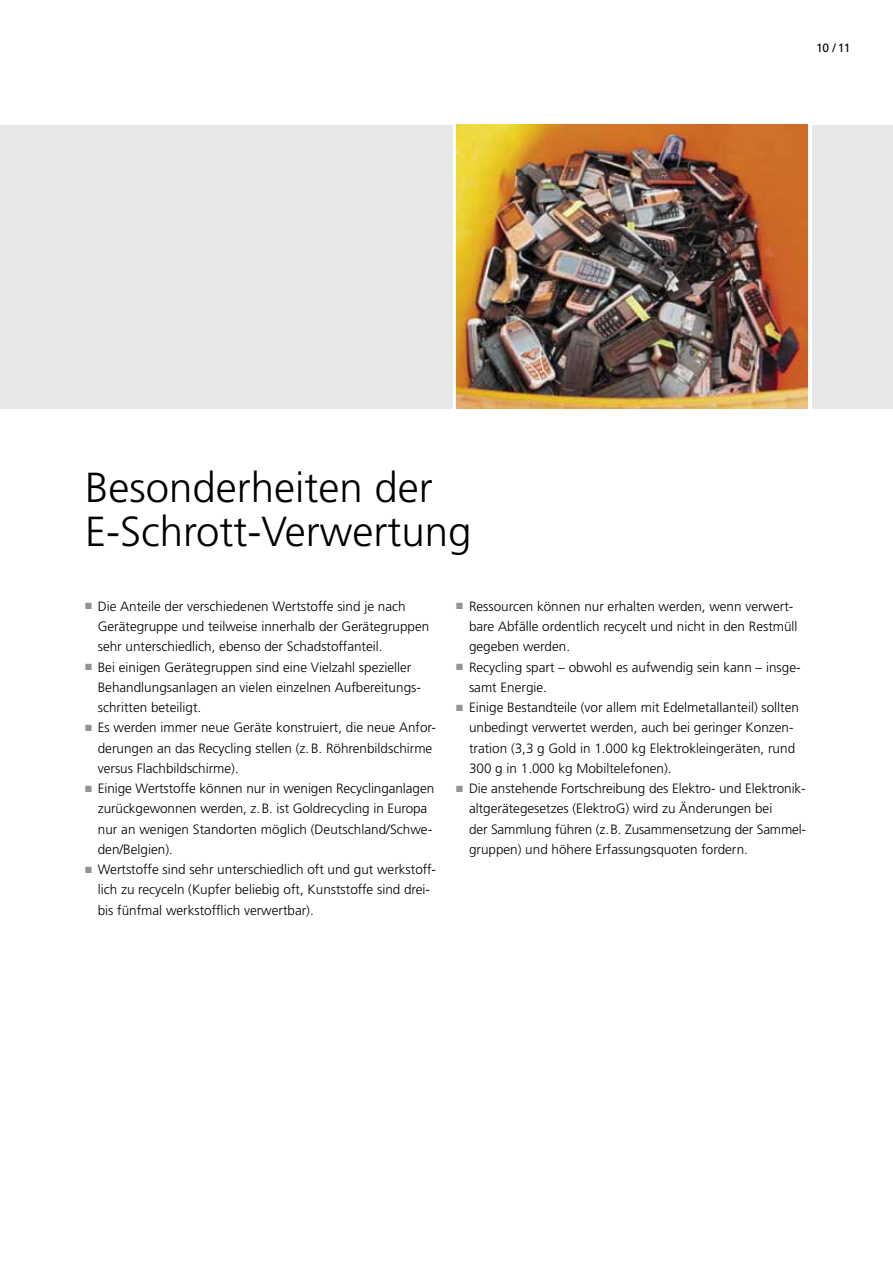
<style>
.page{position:relative;width:893px;height:1263px;background:#fff}
.page>*{position:absolute;margin:0;border:0;box-sizing:border-box;transform-origin:0 0}
.t1{font:300 42px/43.5px "Frutiger";color:#000}
.t2{font:300 13.5px/20.2px "Frutiger";color:#000}
.t3{font:12px "Frutiger";color:#000}
.s1{color:#939393}
</style>
<div class="page">
<div style="left:0;top:125px;width:452px;height:283px;background:#e7e7e7"></div>
<div style="left:812px;top:125px;width:81px;height:283px;background:#e7e7e7"></div>
<img style="left:456px;top:125px;width:352px;height:283px">
<p class="t3" style="left:816px;top:41px;width:36px">10 / 11</p>
<h1 class="t1" style="left:85px;top:466px;width:388px">Besonderheiten der<br>E-Schrott-Verwertung</h1>
<p class="t2" style="left:98px;top:596px;width:333px;text-indent:-13px"><span class="s1">■</span> Die Anteile der verschiedenen Wertstoffe sind je nach<br>Gerätegruppe und teilweise innerhalb der Gerätegruppen sehr unterschiedlich, ebenso der Schadstoffanteil.</p>
<p class="t2" style="left:98px;top:657px;width:325px;text-indent:-13px"><span class="s1">■</span> Bei einigen Gerätegruppen sind eine Vielzahl spezieller<br>Behandlungsanlagen an vielen einzelnen Aufbereitungs&shy;schritten beteiligt.</p>
<p class="t2" style="left:98px;top:717px;width:340px;text-indent:-13px"><span class="s1">■</span> Es werden immer neue Geräte konstruiert, die neue Anfor&shy;derungen an das Recycling stellen (z.B. Röhrenbildschirme versus Flachbildschirme).</p>
<p class="t2" style="left:98px;top:778px;width:338px;text-indent:-13px"><span class="s1">■</span> Einige Wertstoffe können nur in wenigen Recyclinganlagen zurückgewonnen werden, z.B. ist Goldrecycling in Europa nur an wenigen Standorten möglich (Deutschland/Schwe&shy;den/Belgien).</p>
<p class="t2" style="left:98px;top:859px;width:340px;text-indent:-13px"><span class="s1">■</span> Wertstoffe sind sehr unterschiedlich oft und gut werkstoff&shy;lich zu recyceln (Kupfer beliebig oft, Kunststoffe sind drei&shy;bis fünfmal werkstofflich verwertbar).</p>
<p class="t2" style="left:469px;top:596px;width:330px;text-indent:-13px"><span class="s1">■</span> Ressourcen können nur erhalten werden, wenn verwert&shy;bare Abfälle ordentlich recycelt und nicht in den Restmüll gegeben werden.</p>
<p class="t2" style="left:469px;top:657px;width:333px;text-indent:-13px"><span class="s1">■</span> Recycling spart – obwohl es aufwendig sein kann – insge&shy;samt Energie.</p>
<p class="t2" style="left:469px;top:697px;width:331px;text-indent:-13px"><span class="s1">■</span> Einige Bestandteile (vor allem mit Edelmetallanteil) sollten unbedingt verwertet werden, auch bei geringer Konzen&shy;tration (3,3 g Gold in 1.000 kg Elektrokleingeräten, rund 300 g in 1.000 kg Mobiltelefonen).</p>
<p class="t2" style="left:469px;top:778px;width:339px;text-indent:-13px"><span class="s1">■</span> Die anstehende Fortschreibung des Elektro- und Elektronik&shy;altgerätegesetzes (ElektroG) wird zu Änderungen bei<br>der Sammlung führen (z.B. Zusammensetzung der Sammel&shy;gruppen) und höhere Erfassungsquoten fordern.</p>
</div>
